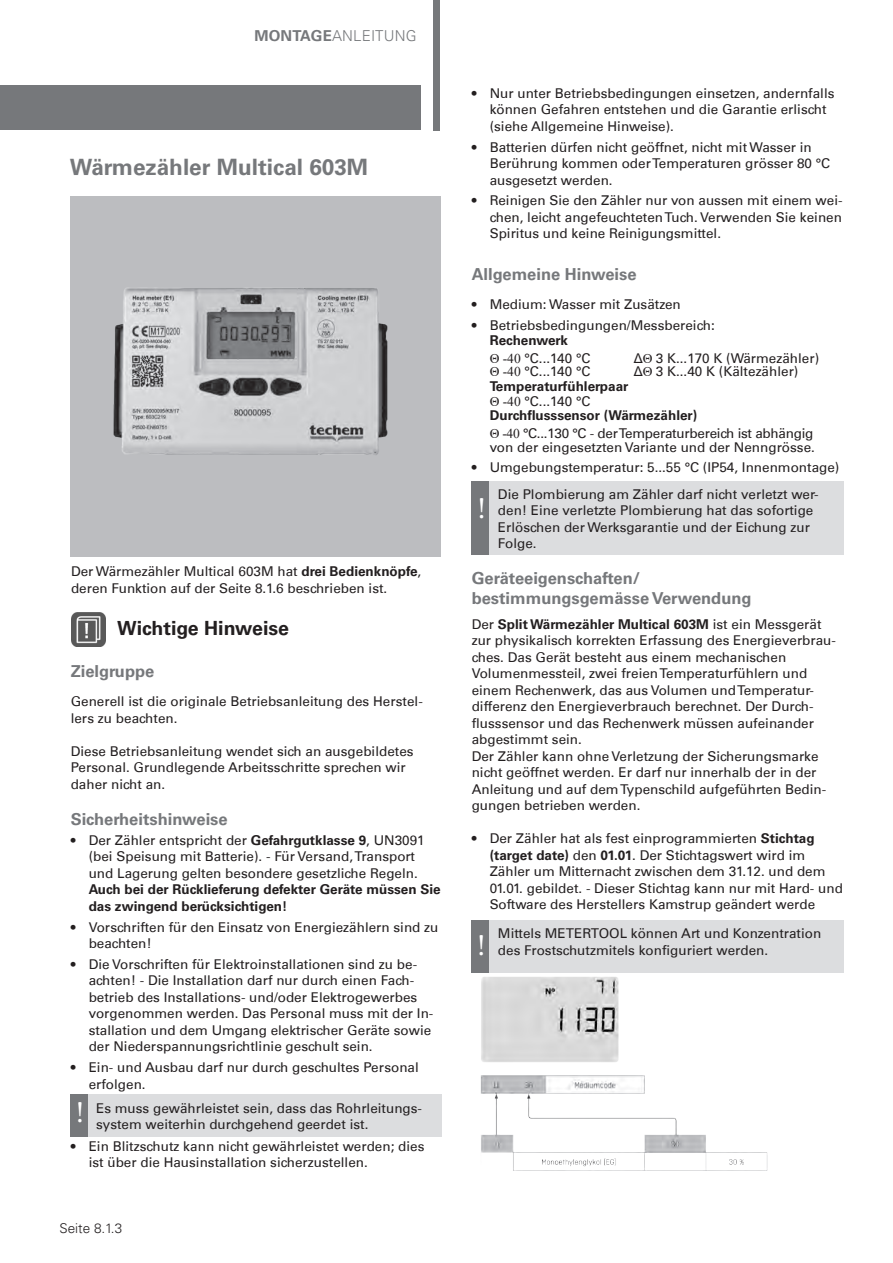
<style>
.page{position:relative;width:893px;height:1263px;background:#fff}
.page>*{position:absolute;margin:0;border:0;box-sizing:border-box;transform-origin:0 0}
.t1{font:700 22.5px "Univers LT Std";color:#76787b}
.t2{font:700 19.5px "Univers LT Std";color:#231f20}
.t3{font:700 16.5px "Univers LT Std";color:#76787b}
.t4{font:300 15px "Univers LT Pro 45";letter-spacing:.01em;color:#76787b}
.t5{font:13.5px/16.5px "Univers 55 Roman";color:#231f20}
.t6{font:700 13.5px "Univers LT Std";color:#231f20}
.t7{font:300 13.5px "Univers LT Pro 45";color:#231f20}
.s1{font-family:"Univers LT Std";font-weight:700}
.s2{font-family:"Times New Roman"}
.s3{font-family:"Arial"}
</style>
<div class="page">
<div style="left:70px;top:196px;width:371px;height:360px;background:#bcbdc0"></div>
<div style="left:489px;top:920px;width:355px;height:53px;background:#dcdddf"></div>
<div style="left:472px;top:920px;width:17px;height:53px;background:#76787b"></div>
<img style="left:481px;top:977px;width:138px;height:68px">
<img style="left:480px;top:1045px;width:288px;height:126px">
<div style="left:0;top:86px;width:421px;height:44px;background:#76787b"></div>
<div style="left:433px;top:0;width:7px;height:130px;background:#76787b"></div>
<img style="left:71px;top:613px;width:34px;height:34px">
<div style="left:87px;top:1094px;width:355px;height:42px;background:#dcdddf"></div>
<div style="left:70px;top:1094px;width:17px;height:42px;background:#76787b"></div>
<div style="left:489px;top:481px;width:355px;height:74px;background:#dcdddf"></div>
<div style="left:472px;top:481px;width:17px;height:74px;background:#76787b"></div>
<img style="left:114px;top:288px;width:274px;height:167px">
<p class="t4" style="left:254px;top:27px;width:164px"><span class="s1">MONTAGE</span>ANLEITUNG</p>
<p class="t1" style="left:70px;top:154px;width:300px">Wärmezähler Multical 603M</p>
<p class="t5" style="left:71px;top:563px;width:352px">Der Wärmezähler Multical 603M hat <span class="s1">drei Bedienknöpfe</span>, deren Funktion auf der Seite 8.1.6 beschrieben ist.</p>
<p class="t2" style="left:117px;top:617px;width:173px">Wichtige Hinweise</p>
<p class="t3" style="left:71px;top:661px;width:85px">Zielgruppe</p>
<p class="t5" style="left:71px;top:693px;width:354px">Generell ist die originale Betriebsanleitung des Herstel&shy;lers zu beachten.</p>
<p class="t5" style="left:71px;top:743px;width:344px">Diese Betriebsanleitung wendet sich an ausgebildetes<br>Personal. Grundlegende Arbeitsschritte sprechen wir daher nicht an.</p>
<p class="t3" style="left:71px;top:810px;width:158px">Sicherheitshinweise</p>
<p class="t5" style="left:89px;top:832px;width:353px;text-indent:-18px">• Der Zähler entspricht der <span class="s1">Gefahrgutklasse 9</span>, UN3091 (bei Speisung mit Batterie). - Für Versand, Transport und Lagerung gelten besondere gesetzliche Regeln.<br><span class="s1">Auch bei der Rücklieferung defekter Geräte müssen Sie das zwingend berücksichtigen!</span></p>
<p class="t5" style="left:89px;top:919px;width:351px;text-indent:-18px">• Vorschriften für den Einsatz von Energiezählern sind zu beachten!</p>
<p class="t5" style="left:89px;top:956px;width:346px;text-indent:-18px">• Die Vorschriften für Elektroinstallationen sind zu be&shy;achten! - Die Installation darf nur durch einen Fach&shy;betrieb des Installations- und/oder Elektrogewerbes vorgenommen werden. Das Personal muss mit der In&shy;stallation und dem Umgang elektrischer Geräte sowie der Niederspannungsrichtlinie geschult sein.</p>
<p class="t5" style="left:89px;top:1059px;width:332px;text-indent:-18px">• Ein- und Ausbau darf nur durch geschultes Personal erfolgen.</p>
<p class="t5" style="left:96px;top:1100px;width:328px">Es muss gewährleistet sein, dass das Rohrleitungs&shy;system weiterhin durchgehend geerdet ist.</p>
<p class="t5" style="left:89px;top:1138px;width:337px;text-indent:-18px">• Ein Blitzschutz kann nicht gewährleistet werden; dies ist über die Hausinstallation sicherzustellen.</p>
<p class="t7" style="left:60px;top:1220px;width:64px">Seite 8.1.3</p>
<p class="t5" style="left:490px;top:85px;width:346px;text-indent:-18px">• Nur unter Betriebsbedingungen einsetzen, andernfalls können Gefahren entstehen und die Garantie erlischt (siehe Allgemeine Hinweise).</p>
<p class="t5" style="left:490px;top:139px;width:342px;text-indent:-18px">• Batterien dürfen nicht geöffnet, nicht mit Wasser in<br>Berührung kommen oder Temperaturen grösser 80 °C ausgesetzt werden.</p>
<p class="t5" style="left:490px;top:192px;width:354px;text-align:justify;text-indent:-18px">• Reinigen Sie den Zähler nur von aussen mit einem wei&shy;chen, leicht angefeuchteten Tuch. Verwenden Sie keinen Spiritus und keine Reinigungsmittel.</p>
<p class="t3" style="left:472px;top:265px;width:166px">Allgemeine Hinweise</p>
<p class="t5" style="left:472px;top:296px;width:211px">• Medium: Wasser mit Zusätzen</p>
<p class="t5" style="left:472px;top:317px;width:245px">• Betriebsbedingungen/Messbereich:</p>
<p class="t6" style="left:490px;top:332px;width:80px">Rechenwerk</p>
<p class="t5" style="left:490px;top:350px;width:102px"><span class="s2">Θ -40</span> °C...140 °C</p>
<p class="t5" style="left:634px;top:350px;width:187px"><span class="s3">Δ</span><span class="s2">Θ</span> 3 K...170 K (Wärmezähler)</p>
<p class="t5" style="left:490px;top:363px;width:102px"><span class="s2">Θ -40</span> °C...140 °C</p>
<p class="t5" style="left:634px;top:363px;width:166px"><span class="s3">Δ</span><span class="s2">Θ</span> 3 K...40 K (Kältezähler)</p>
<p class="t6" style="left:490px;top:378px;width:140px">Temperaturfühlerpaar</p>
<p class="t5" style="left:490px;top:393px;width:102px"><span class="s2">Θ -40</span> °C...140 °C</p>
<p class="t6" style="left:490px;top:408px;width:209px">Durchflusssensor (Wärmezähler)</p>
<p class="t5" style="left:490px;top:427px;width:327px;line-height:13.5px"><span class="s2">Θ -40</span> °C...130 °C - der Temperaturbereich ist abhängig von der eingesetzten Variante und der Nenngrösse.</p>
<p class="t5" style="left:472px;top:459px;width:369px">• Umgebungstemperatur: 5...55 °C (IP54, Innenmontage)</p>
<p class="t5" style="left:498px;top:486px;width:322px">Die Plombierung am Zähler darf nicht verletzt wer&shy;den! Eine verletzte Plombierung hat das sofortige Erlöschen der Werksgarantie und der Eichung zur Folge.</p>
<p class="t3" style="left:472px;top:568px;width:170px">Geräteeigenschaften/</p>
<p class="t3" style="left:472px;top:589px;width:281px">bestimmungsgemässe Verwendung</p>
<p class="t5" style="left:472px;top:616px;width:366px">Der <span class="s1">Split Wärmezähler Multical 603M</span> ist ein Messgerät zur physikalisch korrekten Erfassung des Energieverbrau&shy;ches. Das Gerät besteht aus einem mechanischen Volumenmessteil, zwei freien Temperaturfühlern und einem Rechenwerk, das aus Volumen und Temperatur&shy;differenz den Energieverbrauch berechnet. Der Durch&shy;flusssensor und das Rechenwerk müssen aufeinander abgestimmt sein.</p>
<p class="t5" style="left:472px;top:748px;width:356px">Der Zähler kann ohne Verletzung der Sicherungsmarke nicht geöffnet werden. Er darf nur innerhalb der in der Anleitung und auf dem Typenschild aufgeführten Bedin&shy;gungen betrieben werden.</p>
<p class="t5" style="left:490px;top:830px;width:355px;text-indent:-18px">• Der Zähler hat als fest einprogrammierten <span class="s1">Stichtag (target date)</span> den <span class="s1">01.01</span>. Der Stichtagswert wird im Zähler um Mitternacht zwischen dem 31.12. und dem 01.01. gebildet. - Dieser Stichtag kann nur mit Hard- und Software des Herstellers Kamstrup geändert werde</p>
<p class="t5" style="left:498px;top:925px;width:325px">Mittels METERTOOL können Art und Konzentration des Frostschutzmitels konfiguriert werden.</p>
</div>
